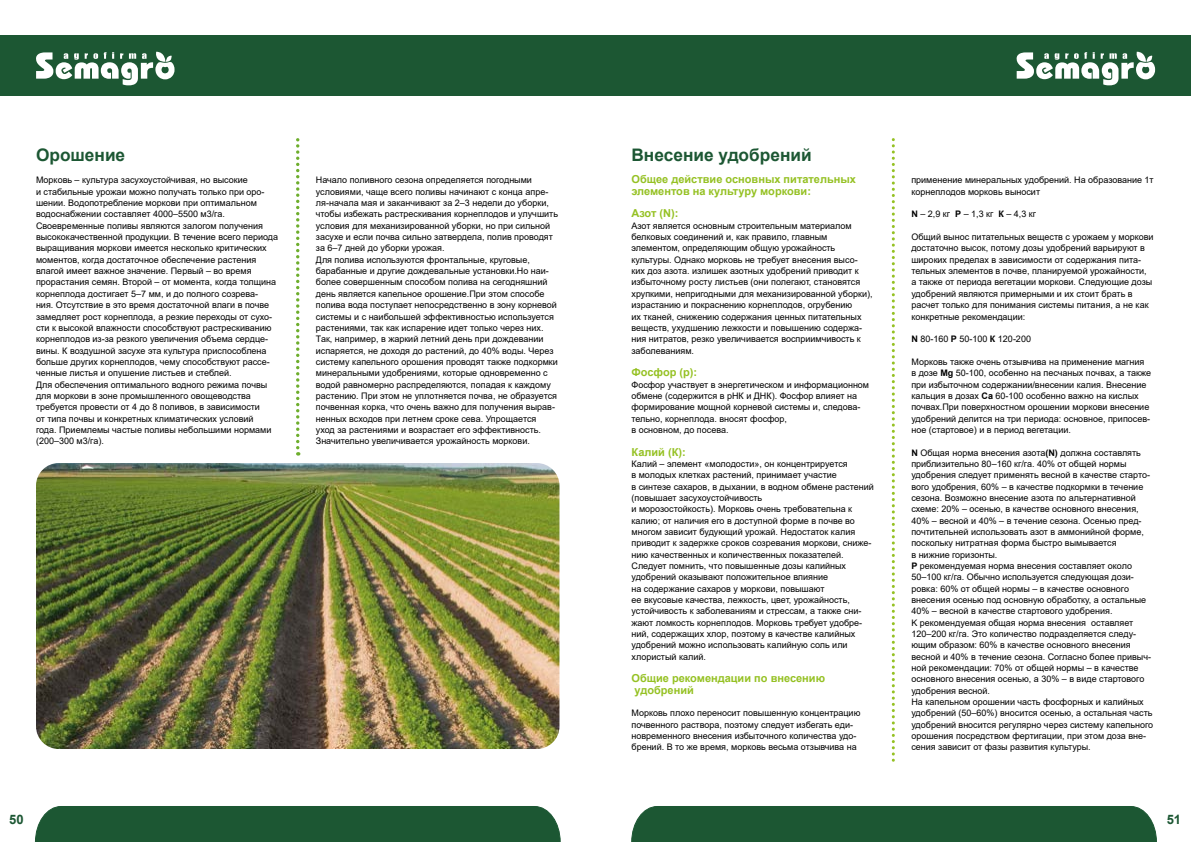
<style>
.page{position:relative;width:1191px;height:842px;background:#fff}
.page>*{position:absolute;margin:0;border:0;box-sizing:border-box;transform-origin:0 0}
.t1{font:700 17.3px "Arial";color:#1c5733}
.t2{font:700 13px "Arial";color:#1c5733}
.t3{font:700 11px/11.3px "Arial";color:#95c123}
.t4{font:9px/11.3px "Arial";color:#000}
.s1{font-weight:700}
</style>
<div class="page">
<div style="left:631px;top:806px;width:526px;height:36px;background:#1c5733"></div>
<div style="left:34px;top:806px;width:527px;height:36px;background:#1c5733"></div>
<img style="left:36px;top:463px;width:523px;height:286px">
<svg style="left:296px;top:140px;width:3px;height:316px"></svg>
<svg style="left:891px;top:140px;width:4px;height:614px"></svg>
<div style="left:575px;top:35px;width:616px;height:61px;background:#1c5733"></div>
<svg style="left:1016px;top:52px;width:139px;height:33px"></svg>
<div style="left:0;top:35px;width:615px;height:61px;background:#1c5733"></div>
<svg style="left:36px;top:52px;width:138px;height:33px"></svg>
<h1 class="t1" style="left:36px;top:142px;width:91px">Орошение</h1>
<p class="t4" style="left:36px;top:175px;width:244px">Морковь – культура засухоустойчивая, но высокие<br>и стабильные урожаи можно получать только при оро&shy;шении. Водопотребление моркови при оптимальном водоснабжении составляет 4000–5500 м3/га.<br>Своевременные поливы являются залогом получения высококачественной продукции. В течение всего периода выращивания моркови имеется несколько критических моментов, когда достаточное обеспечение растения влагой имеет важное значение. Первый – во время прорастания семян. Второй – от момента, когда толщина корнеплода достигает 5–7 мм, и до полного созрева-<br>ния. Отсутствие в это время достаточной влаги в почве замедляет рост корнеплода, а резкие переходы от сухо&shy;сти к высокой влажности способствуют растрескиванию корнеплодов из-за резкого увеличения объема сердце&shy;вины. К воздушной засухе эта культура приспособлена больше других корнеплодов, чему способствуют рассе&shy;ченные листья и опушение листьев и стеблей.<br>Для обеспечения оптимального водного режима почвы для моркови в зоне промышленного овощеводства требуется провести от 4 до 8 поливов, в зависимости<br>от типа почвы и конкретных климатических условий<br>года. Приемлемы частые поливы небольшими нормами (200–300 м3/га).</p>
<p class="t3" style="left:631px;top:174px;width:226px">Общее действие основных питательных элементов на культуру моркови:</p>
<h1 class="t1" style="left:631px;top:142px;width:182px">Внесение удобрений</h1>
<p class="t4" style="left:316px;top:175px;width:244px">Начало поливного сезона определяется погодными условиями, чаще всего поливы начинают с конца апре&shy;ля-начала мая и заканчивают за 2–3 недели до уборки, чтобы избежать растрескивания корнеплодов и улучшить условия для механизированной уборки, но при сильной засухе и если почва сильно затвердела, полив проводят за 6–7 дней до уборки урожая.<br>Для полива используются фронтальные, круговые, барабанные и другие дождевальные установки.Но наи&shy;более совершенным способом полива на сегодняшний день является капельное орошение.При этом способе полива вода поступает непосредственно в зону корневой системы и с наибольшей эффективностью используется растениями, так как испарение идет только через них.<br>Так, например, в жаркий летний день при дождевании испаряется, не доходя до растений, до 40% воды. Через систему капельного орошения проводят также подкормки минеральными удобрениями, которые одновременно с водой равномерно распределяются, попадая к каждому растению. При этом не уплотняется почва, не образуется почвенная корка, что очень важно для получения вырав&shy;ненных всходов при летнем сроке сева. Упрощается<br>уход за растениями и возрастает его эффективность.<br>Значительно увеличивается урожайность моркови.</p>
<p class="t3" style="left:631px;top:208px;width:48px">Азот (N):</p>
<p class="t4" style="left:631px;top:220px;width:242px">Азот является основным строительным материалом белковых соединений и, как правило, главным элементом, определяющим общую урожайность культуры. Однако морковь не требует внесения высо&shy;ких доз азота. излишек азотных удобрений приводит к избыточному росту листьев (они полегают, становятся хрупкими, непригодными для механизированной уборки), израстанию и покраснению корнеплодов, огрубению<br>их тканей, снижению содержания ценных питательных веществ, ухудшению лежкости и повышению содержа&shy;ния нитратов, резко увеличивается восприимчивость к заболеваниям.</p>
<p class="t4" style="left:631px;top:379px;width:239px">Фосфор участвует в энергетическом и информационном обмене (содержится в рНК и ДНК). Фосфор влияет на формирование мощной корневой системы и, следова&shy;тельно, корнеплода. вносят фосфор,<br>в основном, до посева.</p>
<p class="t4" style="left:631px;top:458px;width:244px">Калий – элемент «молодости», он концентрируется<br>в молодых клетках растений, принимает участие<br>в синтезе сахаров, в дыхании, в водном обмене растений (повышает засухоустойчивость<br>и морозостойкость). Морковь очень требовательна к калию; от наличия его в доступной форме в почве во многом зависит будующий урожай. Недостаток калия приводит к задержке сроков созревания моркови, сниже&shy;нию качественных и количественных показателей.<br>Следует помнить, что повышенные дозы калийных удобрений оказывают положительное влияние<br>на содержание сахаров у моркови, повышают<br>ее вкусовые качества, лежкость, цвет, урожайность, устойчивость к заболеваниям и стрессам, а также сни&shy;жают ломкость корнеплодов. Морковь требует удобре&shy;ний, содержащих хлор, поэтому в качестве калийных удобрений можно использовать калийную соль или хлористый калий.</p>
<p class="t3" style="left:631px;top:367px;width:67px">Фосфор (р):</p>
<p class="t3" style="left:631px;top:446px;width:56px">Калий (К):</p>
<p class="t3" style="left:631px;top:673px;width:195px">Общие рекомендации по внесению удобрений</p>
<p class="t4" style="left:631px;top:708px;width:230px">Морковь плохо переносит повышенную концентрацию почвенного раствора, поэтому следует избегать еди&shy;новременного внесения избыточного количества удо&shy;брений. В то же время, морковь весьма отзывчива на</p>
<p class="t4" style="left:911px;top:175px;width:244px">применение минеральных удобрений. На образование 1т корнеплодов морковь выносит</p>
<p class="t4" style="left:911px;top:209px;width:126px"><span class="s1">N</span> – 2,9 кг <span class="s1">P</span> – 1,3 кг <span class="s1">К</span> – 4,3 кг</p>
<p class="t4" style="left:911px;top:231px;width:244px">Общий вынос питательных веществ с урожаем у моркови достаточно высок, потому дозы удобрений варьируют в широких пределах в зависимости от содержания пита&shy;тельных элементов в почве, планируемой урожайности, а также от периода вегетации моркови. Следующие дозы удобрений являются примерными и их стоит брать в расчет только для понимания системы питания, а не как конкретные рекомендации:</p>
<p class="t4" style="left:911px;top:333px;width:121px"><span class="s1">N</span> 80-160 <span class="s1">P</span> 50-100 <span class="s1">К</span> 120-200</p>
<p class="t4" style="left:911px;top:356px;width:241px">Морковь также очень отзывчива на применение магния в дозе <span class="s1">Mg</span> 50-100, особенно на песчаных почвах, а также при избыточном содержании/внесении калия. Внесение кальция в дозах <span class="s1">Ca</span> 60-100 особенно важно на кислых почвах.При поверхностном орошении моркови внесение удобрений делится на три периода: основное, припосев&shy;ное (стартовое) и в период вегетации.</p>
<p class="t4" style="left:911px;top:447px;width:243px"><span class="s1">N</span> Общая норма внесения азота<span class="s1">(N)</span> должна составлять приблизительно 80–160 кг/га. 40% от общей нормы удобрения следует применять весной в качестве старто&shy;вого удобрения, 60% – в качестве подкормки в течение сезона. Возможно внесение азота по альтернативной схеме: 20% – осенью, в качестве основного внесения, 40% – весной и 40% – в течение сезона. Осенью пред&shy;почтительней использовать азот в аммонийной форме, поскольку нитратная форма быстро вымывается<br>в нижние горизонты.<br><span class="s1">P</span> рекомендуемая норма внесения составляет около 50–100 кг/га. Обычно используется следующая дози&shy;ровка: 60% от общей нормы – в качестве основного внесения осенью под основную обработку, а остальные 40% – весной в качестве стартового удобрения.<br>K рекомендуемая общая норма внесения оставляет 120–200 кг/га. Это количество подразделяется следу&shy;ющим образом: 60% в качестве основного внесения весной и 40% в течение сезона. Согласно более привыч&shy;ной рекомендации: 70% от общей нормы – в качестве основного внесения осенью, а 30% – в виде стартового удобрения весной.<br>На капельном орошении часть фосфорных и калийных удобрений (50–60%) вносится осенью, а остальная часть удобрений вносится регулярно через систему капельного орошения посредством фертигации, при этом доза вне&shy;сения зависит от фазы развития культуры.</p>
<h2 class="t2" style="left:9px;top:810px;width:16px">50</h2>
<h2 class="t2" style="left:1166px;top:810px;width:16px">51</h2>
</div>
